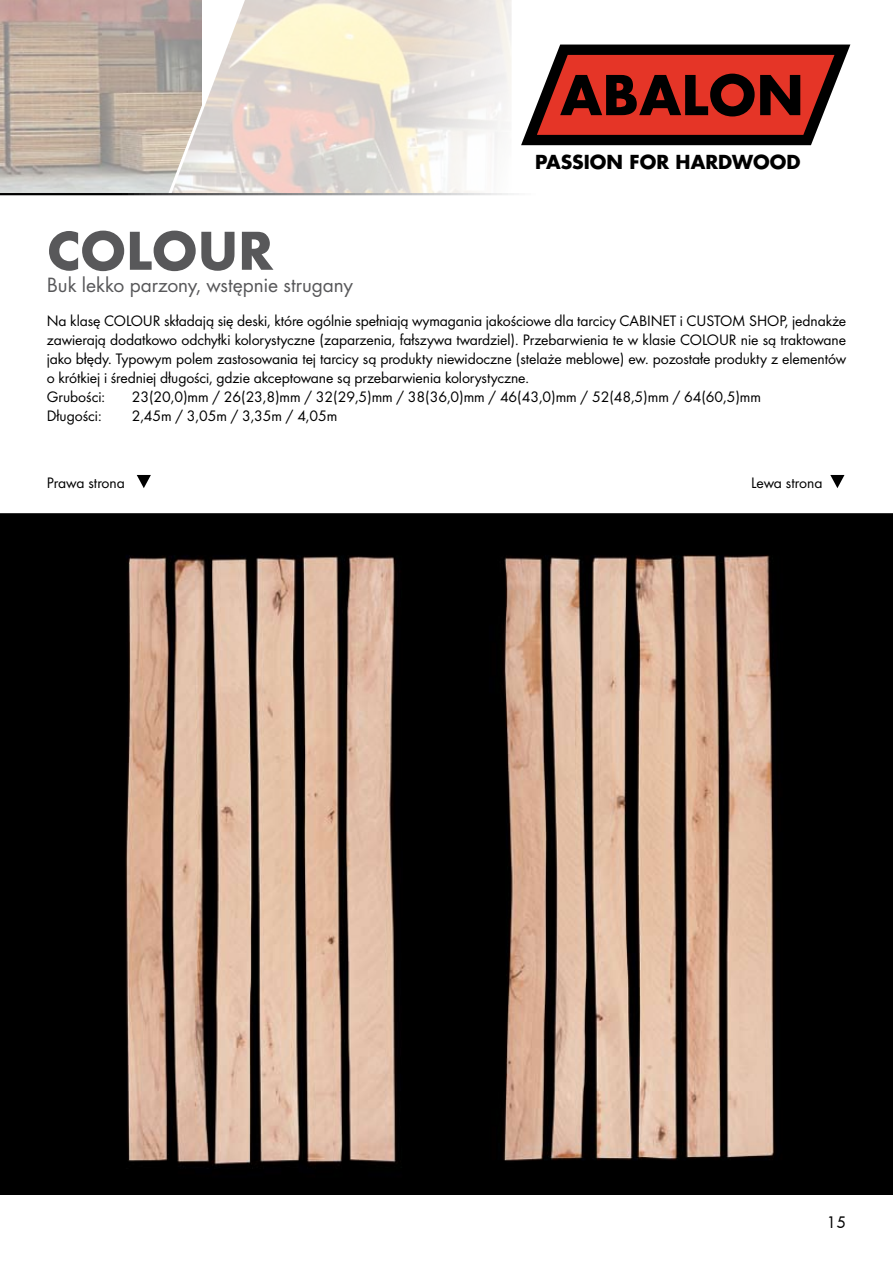
<style>
.page{position:relative;width:893px;height:1263px;background:#fff}
.page>*{position:absolute;margin:0;border:0;box-sizing:border-box;transform-origin:0 0}
.t1{font:700 57px "Futura TGR";letter-spacing:-.01em;color:#58585a}
.t2{font:21.45px "Futura Boo";color:#58585a}
.t3{font:700 18.75px "Futura LT";color:#000}
.t4{font:17.25px "Futura T Boo";color:#000}
.t5{font:15.75px/18.9px "Futura Boo";letter-spacing:-.005em;color:#000}
</style>
<div class="page">
<img style="left:202px;top:0;width:310px;height:193px">
<img style="left:0;top:0;width:202px;height:193px">
<div style="left:0;top:513px;width:893px;height:682px;background:#000"></div>
<svg style="left:137px;top:475px;width:14px;height:13px"></svg>
<svg style="left:830px;top:475px;width:14px;height:13px"></svg>
<img style="left:22px;top:540px;width:846px;height:642px">
<svg style="left:521px;top:45px;width:329px;height:100px;background:#8b3730"></svg>
<p class="t3" style="left:535px;top:149px;width:267px">PASSION FOR HARDWOOD</p>
<h1 class="t1" style="left:47px;top:217px;width:228px">COLOUR</h1>
<h2 class="t2" style="left:47px;top:273px;width:308px">Buk lekko parzony, wstępnie strugany</h2>
<p class="t5" style="left:47px;top:311px;width:801px">Na klasę COLOUR składają się deski, które ogólnie spełniają wymagania jakościowe dla tarcicy CABINET i CUSTOM SHOP, jednakże zawierają dodatkowo odchyłki kolorystyczne (zaparzenia, fałszywa twardziel). Przebarwienia te w klasie COLOUR nie są traktowane jako błędy. Typowym polem zastosowania tej tarcicy są produkty niewidoczne (stelaże meblowe) ew. pozostałe produkty z elementów o krótkiej i średniej długości, gdzie akceptowane są przebarwienia kolorystyczne.<br>Grubości:</p>
<p class="t5" style="left:132px;top:387px;width:631px">23(20,0)mm / 26(23,8)mm / 32(29,5)mm / 38(36,0)mm / 46(43,0)mm / 52(48,5)mm / 64(60,5)mm</p>
<p class="t5" style="left:47px;top:406px;width:56px">Długości:</p>
<p class="t5" style="left:132px;top:406px;width:207px">2,45m / 3,05m / 3,35m / 4,05m</p>
<p class="t5" style="left:47px;top:473px;width:80px">Prawa strona</p>
<p class="t5" style="left:751px;top:473px;width:73px">Lewa strona</p>
<p class="t4" style="left:826px;top:1212px;width:21px">15</p>
</div>
